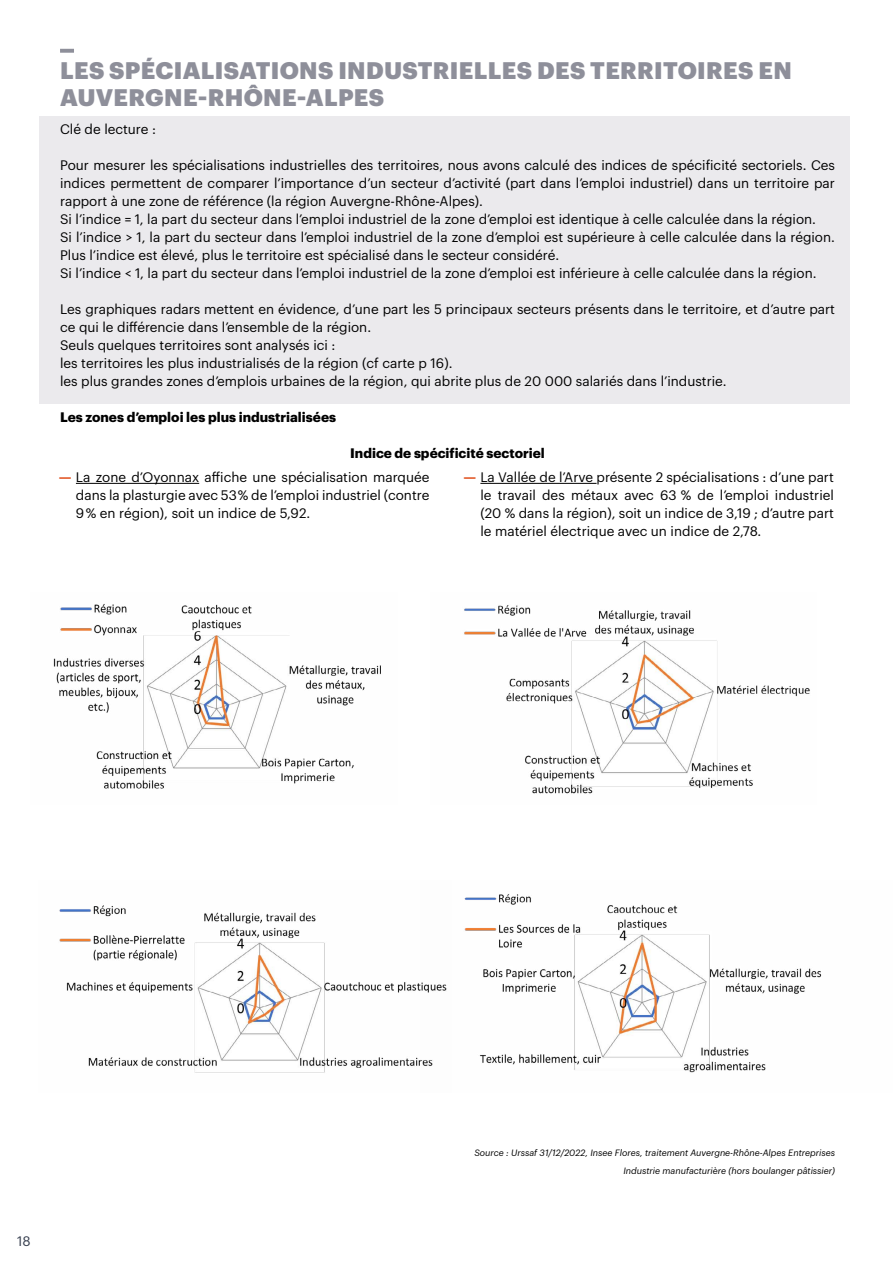
<style>
.page{position:relative;width:893px;height:1263px;background:#fff}
.page>*{position:absolute;margin:0;border:0;box-sizing:border-box;transform-origin:0 0}
.t1{font:900 23.55px/27.5px "Graphik";letter-spacing:.015em;color:#8e8f9a}
.t2{font:13.5px/18px "Graphik";color:#000}
.t3{font:700 13.5px "Graphik";color:#000}
.t4{font:13.5px "Graphik";color:#384050}
.t5{font:italic 9px/18px "Graphik";color:#000;text-align:right}
.s1{font-weight:700;color:#df4812}
</style>
<div class="page">
<div style="left:40px;top:117px;width:810px;height:287px;background:#ebeaed"></div>
<svg style="left:60px;top:49px;width:14px;height:4px"></svg>
<hr style="left:76px;top:483px;width:123px;height:1px;background:#000">
<hr style="left:480px;top:483px;width:117px;height:1px;background:#000">
<img style="left:53px;top:604px;width:328px;height:185px">
<img style="left:464px;top:605px;width:346px;height:189px">
<img style="left:59px;top:905px;width:361px;height:168px">
<img style="left:420px;top:894px;width:402px;height:179px">
<h1 class="t1" style="left:60px;top:55px;width:733px">LES SPÉCIALISATIONS INDUSTRIELLES DES TERRITOIRES EN<br>AUVERGNE-RHÔNE-ALPES</h1>
<p class="t2" style="left:60px;top:119px;width:97px">Clé de lecture :</p>
<p class="t2" style="left:60px;top:155px;width:776px">Pour mesurer les spécialisations industrielles des territoires, nous avons calculé des indices de spécificité sectoriels. Ces indices permettent de comparer l’importance d’un secteur d’activité (part dans l’emploi industriel) dans un territoire par rapport à une zone de référence (la région Auvergne-Rhône-Alpes).<br>Si l’indice = 1, la part du secteur dans l’emploi industriel de la zone d’emploi est identique à celle calculée dans la région.<br>Si l’indice &gt; 1, la part du secteur dans l’emploi industriel de la zone d’emploi est supérieure à celle calculée dans la région.<br>Plus l’indice est élevé, plus le territoire est spécialisé dans le secteur considéré.<br>Si l’indice &lt; 1, la part du secteur dans l’emploi industriel de la zone d’emploi est inférieure à celle calculée dans la région.</p>
<p class="t2" style="left:60px;top:299px;width:776px">Les graphiques radars mettent en évidence, d’une part les 5 principaux secteurs présents dans le territoire, et d’autre part ce qui le différencie dans l’ensemble de la région.<br>Seuls quelques territoires sont analysés ici :<br>les territoires les plus industrialisés de la région (cf carte p 16).<br>les plus grandes zones d’emplois urbaines de la région, qui abrite plus de 20 000 salariés dans l’industrie.</p>
<p class="t3" style="left:60px;top:407px;width:278px">Les zones d’emploi les plus industrialisées</p>
<p class="t3" style="left:350px;top:443px;width:196px">Indice de spécificité sectoriel</p>
<p class="t2" style="left:76px;top:467px;width:355px;text-align:justify;text-indent:-17px"><span class="s1">—</span> La zone d’Oyonnax affiche une spécialisation marquée dans la plasturgie avec 53 % de l’emploi industriel (contre 9 % en région), soit un indice de 5,92.</p>
<p class="t2" style="left:480px;top:467px;width:355px;text-align:justify;text-indent:-17px"><span class="s1">—</span> La Vallée de l’Arve présente 2 spécialisations : d’une part le travail des métaux avec 63 % de l’emploi industriel (20 % dans la région), soit un indice de 3,19 ; d’autre part le matériel électrique avec un indice de 2,78.</p>
<p class="t4" style="left:17px;top:1231px;width:15px">18</p>
<p class="t5" style="left:474px;top:1143px;width:362px">Source : Urssaf 31/12/2022, Insee Flores, traitement Auvergne-Rhône-Alpes Entreprises<br>Industrie manufacturière (hors boulanger pâtissier)</p>
</div>
